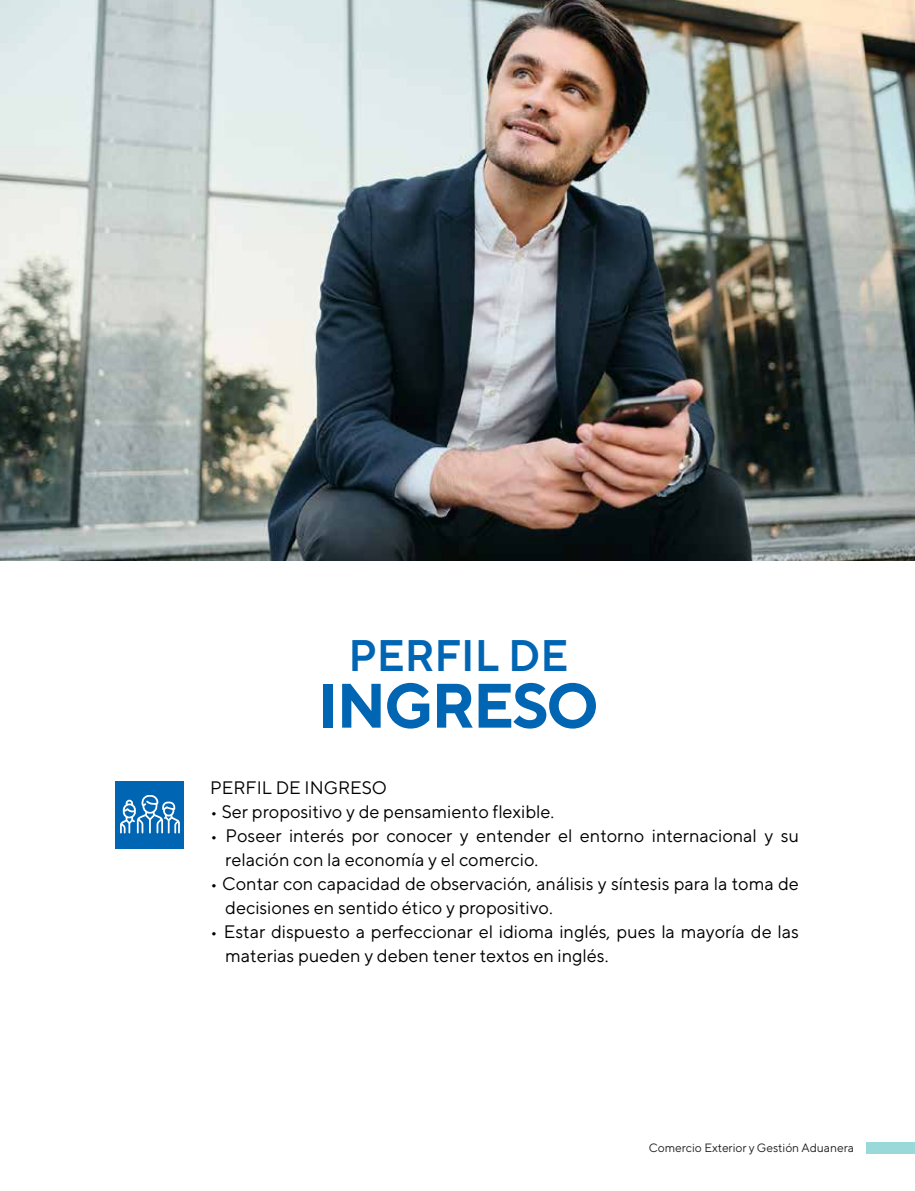
<style>
.page{position:relative;width:915px;height:1191px;background:#fff}
.page>*{position:absolute;margin:0;border:0;box-sizing:border-box;transform-origin:0 0}
.t1{font:700 62.55px "Mail Sans Roman";letter-spacing:-.03em;color:#0066b3}
.t2{font:600 43.95px "Mail Sans Roman";color:#0066b3}
.t3{font:18px/24px "Mail Sans Roman";color:#000}
.t4{font:12px "Mail Sans Roman";color:#231f20}
</style>
<div class="page">
<img style="left:0;top:0;width:914px;height:561px">
<div style="left:866px;top:1142px;width:48px;height:11px;background:#99d9d9"></div>
<div style="left:116px;top:781px;width:68px;height:68px;background:#0066b3"></div>
<svg style="left:120px;top:795px;width:60px;height:38px"></svg>
<h2 class="t2" style="left:348px;top:629px;width:221px">PERFIL DE</h2>
<h1 class="t1" style="left:318px;top:669px;width:282px">INGRESO</h1>
<p class="t3" style="left:210px;top:775px;width:178px">PERFIL DE INGRESO</p>
<p class="t3" style="left:210px;top:799px;width:345px">• Ser propositivo y de pensamiento flexible.</p>
<p class="t3" style="left:225px;top:823px;width:575px;text-indent:-15px">• Poseer interés por conocer y entender el entorno internacional y su relación con la economía y el comercio.</p>
<p class="t3" style="left:225px;top:871px;width:575px;text-indent:-15px">• Contar con capacidad de observación, análisis y síntesis para la toma de decisiones en sentido ético y propositivo.</p>
<p class="t3" style="left:225px;top:919px;width:575px;text-indent:-15px">• Estar dispuesto a perfeccionar el idioma inglés, pues la mayoría de las materias pueden y deben tener textos en inglés.</p>
<p class="t4" style="left:648px;top:1140px;width:207px">Comercio Exterior y Gestión Aduanera</p>
</div>
